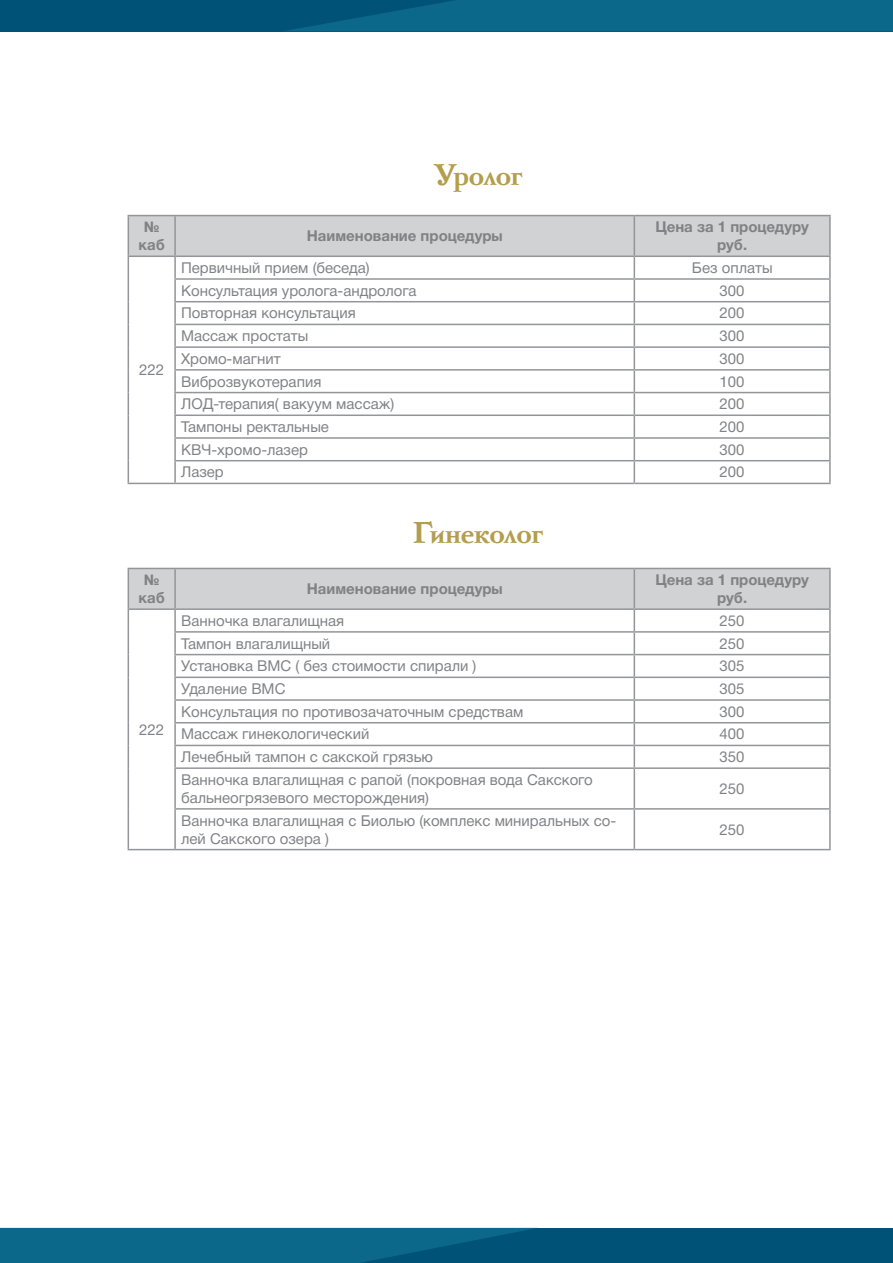
<style>
.page{position:relative;width:893px;height:1263px;background:#fff}
.page>*{position:absolute;margin:0;border:0;box-sizing:border-box;transform-origin:0 0}
.t1{font:700 30px "Bazhanov C";letter-spacing:-.03em;color:#b39e4d}
.t2{font:15px/18px "Helvetica Neue Cyr";color:#808285}
.t3{font:700 15px/18px "Helvetica Neue Cyr";color:#808285;text-align:center}
</style>
<div class="page">
<div style="left:0;top:0;width:893px;height:31px;background:#005376"></div>
<div style="left:0;top:1228px;width:893px;height:35px;background:#005376"></div>
<svg style="left:0;top:1228px;width:535px;height:35px"></svg>
<svg style="left:287px;top:0;width:606px;height:31px;background:#096588"></svg>
<svg style="left:175px;top:216px;width:655px;height:392px"></svg>
<hr style="left:829px;top:257px;width:2px;height:21px;background:#939598">
<hr style="left:174px;top:278px;width:460px;height:2px;background:#939598">
<hr style="left:634px;top:278px;width:197px;height:2px;background:#939598">
<hr style="left:829px;top:280px;width:2px;height:21px;background:#939598">
<hr style="left:174px;top:301px;width:460px;height:1px;background:#939598">
<hr style="left:634px;top:301px;width:197px;height:1px;background:#939598">
<hr style="left:829px;top:302px;width:2px;height:22px;background:#939598">
<hr style="left:174px;top:324px;width:460px;height:1px;background:#939598">
<hr style="left:634px;top:324px;width:197px;height:1px;background:#939598">
<hr style="left:829px;top:325px;width:2px;height:21px;background:#939598">
<hr style="left:174px;top:346px;width:460px;height:2px;background:#939598">
<hr style="left:634px;top:346px;width:197px;height:2px;background:#939598">
<hr style="left:829px;top:348px;width:2px;height:21px;background:#939598">
<hr style="left:174px;top:369px;width:460px;height:2px;background:#939598">
<hr style="left:634px;top:369px;width:197px;height:2px;background:#939598">
<hr style="left:829px;top:371px;width:2px;height:21px;background:#939598">
<hr style="left:174px;top:392px;width:460px;height:1px;background:#939598">
<hr style="left:634px;top:392px;width:197px;height:1px;background:#939598">
<hr style="left:829px;top:393px;width:2px;height:21px;background:#939598">
<hr style="left:829px;top:416px;width:2px;height:21px;background:#939598">
<hr style="left:829px;top:439px;width:2px;height:21px;background:#939598">
<svg style="left:634px;top:257px;width:1px;height:226px"></svg>
<hr style="left:829px;top:461px;width:2px;height:22px;background:#939598">
<hr style="left:829px;top:610px;width:2px;height:21px;background:#939598">
<hr style="left:174px;top:631px;width:460px;height:2px;background:#939598">
<hr style="left:634px;top:631px;width:197px;height:2px;background:#939598">
<hr style="left:829px;top:633px;width:2px;height:21px;background:#939598">
<hr style="left:174px;top:654px;width:460px;height:1px;background:#939598">
<hr style="left:634px;top:654px;width:197px;height:1px;background:#939598">
<hr style="left:829px;top:655px;width:2px;height:21px;background:#939598">
<hr style="left:174px;top:676px;width:460px;height:2px;background:#939598">
<hr style="left:634px;top:676px;width:197px;height:2px;background:#939598">
<hr style="left:829px;top:678px;width:2px;height:21px;background:#939598">
<hr style="left:174px;top:699px;width:460px;height:2px;background:#939598">
<hr style="left:634px;top:699px;width:197px;height:2px;background:#939598">
<hr style="left:829px;top:701px;width:2px;height:21px;background:#939598">
<hr style="left:174px;top:722px;width:460px;height:1px;background:#939598">
<hr style="left:634px;top:722px;width:197px;height:1px;background:#939598">
<hr style="left:829px;top:723px;width:2px;height:22px;background:#939598">
<hr style="left:174px;top:745px;width:460px;height:1px;background:#939598">
<hr style="left:634px;top:745px;width:197px;height:1px;background:#939598">
<svg style="left:634px;top:610px;width:1px;height:157px"></svg>
<hr style="left:829px;top:746px;width:2px;height:21px;background:#939598">
<hr style="left:174px;top:767px;width:460px;height:2px;background:#939598">
<hr style="left:634px;top:767px;width:197px;height:2px;background:#939598">
<hr style="left:634px;top:769px;width:1px;height:39px;background:#939598">
<hr style="left:829px;top:769px;width:2px;height:39px;background:#939598">
<hr style="left:174px;top:808px;width:460px;height:2px;background:#939598">
<hr style="left:634px;top:808px;width:197px;height:2px;background:#939598">
<hr style="left:634px;top:810px;width:1px;height:39px;background:#939598">
<hr style="left:829px;top:810px;width:2px;height:39px;background:#939598">
<hr style="left:175px;top:849px;width:459px;height:1px;background:#939598">
<hr style="left:634px;top:849px;width:197px;height:1px;background:#939598">
<hr style="left:175px;top:256px;width:459px;height:1px;background:#939598">
<hr style="left:634px;top:256px;width:197px;height:1px;background:#939598">
<hr style="left:175px;top:608px;width:459px;height:2px;background:#939598">
<hr style="left:634px;top:608px;width:197px;height:2px;background:#939598">
<hr style="left:128px;top:215px;width:47px;height:1px;background:#939598">
<hr style="left:175px;top:215px;width:459px;height:1px;background:#939598">
<hr style="left:175px;top:568px;width:459px;height:1px;background:#939598">
<hr style="left:634px;top:215px;width:197px;height:1px;background:#939598">
<hr style="left:634px;top:568px;width:197px;height:1px;background:#939598">
<hr style="left:174px;top:414px;width:460px;height:2px;background:#939598">
<hr style="left:634px;top:414px;width:197px;height:2px;background:#939598">
<hr style="left:174px;top:437px;width:460px;height:2px;background:#939598">
<hr style="left:634px;top:437px;width:197px;height:2px;background:#939598">
<hr style="left:174px;top:460px;width:460px;height:1px;background:#939598">
<hr style="left:634px;top:460px;width:197px;height:1px;background:#939598">
<hr style="left:175px;top:483px;width:459px;height:1px;background:#939598">
<hr style="left:634px;top:483px;width:197px;height:1px;background:#939598">
<hr style="left:634px;top:216px;width:1px;height:40px;background:#939598">
<hr style="left:634px;top:569px;width:1px;height:39px;background:#939598">
<hr style="left:174px;top:216px;width:2px;height:40px;background:#939598">
<hr style="left:829px;top:216px;width:2px;height:40px;background:#939598">
<hr style="left:174px;top:569px;width:2px;height:39px;background:#939598">
<hr style="left:829px;top:569px;width:2px;height:39px;background:#939598">
<hr style="left:174px;top:257px;width:2px;height:21px;background:#939598">
<hr style="left:174px;top:280px;width:2px;height:21px;background:#939598">
<hr style="left:174px;top:302px;width:2px;height:22px;background:#939598">
<hr style="left:174px;top:325px;width:2px;height:21px;background:#939598">
<hr style="left:174px;top:348px;width:2px;height:21px;background:#939598">
<hr style="left:174px;top:371px;width:2px;height:21px;background:#939598">
<hr style="left:174px;top:393px;width:2px;height:21px;background:#939598">
<hr style="left:174px;top:416px;width:2px;height:21px;background:#939598">
<hr style="left:174px;top:439px;width:2px;height:21px;background:#939598">
<hr style="left:174px;top:461px;width:2px;height:22px;background:#939598">
<hr style="left:174px;top:610px;width:2px;height:21px;background:#939598">
<hr style="left:174px;top:633px;width:2px;height:21px;background:#939598">
<hr style="left:174px;top:655px;width:2px;height:21px;background:#939598">
<hr style="left:174px;top:678px;width:2px;height:21px;background:#939598">
<hr style="left:174px;top:701px;width:2px;height:21px;background:#939598">
<hr style="left:174px;top:723px;width:2px;height:22px;background:#939598">
<svg style="left:128px;top:216px;width:47px;height:552px"></svg>
<hr style="left:174px;top:746px;width:2px;height:21px;background:#939598">
<hr style="left:128px;top:768px;width:1px;height:41px;background:#939598">
<hr style="left:174px;top:769px;width:2px;height:39px;background:#939598">
<hr style="left:128px;top:809px;width:1px;height:40px;background:#939598">
<hr style="left:174px;top:810px;width:2px;height:39px;background:#939598">
<hr style="left:128px;top:849px;width:47px;height:1px;background:#939598">
<h1 class="t1" style="left:434px;top:154px;width:91px">Уролог</h1>
<p class="t3" style="left:139px;top:218px;width:28px">№ каб</p>
<p class="t3" style="left:307px;top:227px;width:198px">Наименование процедуры</p>
<p class="t3" style="left:655px;top:218px;width:155px">Цена за 1 процедуру руб.</p>
<p class="t2" style="left:139px;top:361px;width:27px">222</p>
<p class="t2" style="left:181px;top:259px;width:190px">Первичный прием (беседа)</p>
<p class="t2" style="left:692px;top:259px;width:82px">Без оплаты</p>
<p class="t2" style="left:181px;top:282px;width:237px">Консультация уролога-андролога</p>
<p class="t2" style="left:720px;top:282px;width:27px">300</p>
<p class="t2" style="left:181px;top:304px;width:176px">Повторная консультация</p>
<p class="t2" style="left:720px;top:304px;width:27px">200</p>
<p class="t2" style="left:181px;top:327px;width:129px">Массаж простаты</p>
<p class="t2" style="left:720px;top:327px;width:27px">300</p>
<p class="t2" style="left:181px;top:350px;width:101px">Хромо-магнит</p>
<p class="t2" style="left:720px;top:350px;width:27px">300</p>
<p class="t2" style="left:181px;top:372px;width:142px">Виброзвукотерапия</p>
<p class="t2" style="left:720px;top:372px;width:27px">100</p>
<p class="t2" style="left:181px;top:395px;width:215px">ЛОД-терапия( вакуум массаж)</p>
<p class="t2" style="left:720px;top:395px;width:27px">200</p>
<p class="t2" style="left:181px;top:418px;width:149px">Тампоны ректальные</p>
<p class="t2" style="left:720px;top:418px;width:27px">200</p>
<p class="t2" style="left:181px;top:441px;width:128px">КВЧ-хромо-лазер</p>
<p class="t2" style="left:720px;top:441px;width:27px">300</p>
<p class="t2" style="left:181px;top:463px;width:44px">Лазер</p>
<p class="t2" style="left:720px;top:463px;width:27px">200</p>
<h1 class="t1" style="left:413px;top:511px;width:132px">Гинеколог</h1>
<p class="t3" style="left:139px;top:571px;width:28px">№ каб</p>
<p class="t3" style="left:307px;top:580px;width:198px">Наименование процедуры</p>
<p class="t3" style="left:655px;top:571px;width:155px">Цена за 1 процедуру руб.</p>
<p class="t2" style="left:139px;top:721px;width:27px">222</p>
<p class="t2" style="left:181px;top:612px;width:165px">Ванночка влагалищная</p>
<p class="t2" style="left:720px;top:612px;width:27px">250</p>
<p class="t2" style="left:181px;top:634px;width:151px">Тампон влагалищный</p>
<p class="t2" style="left:720px;top:634px;width:27px">250</p>
<p class="t2" style="left:181px;top:657px;width:297px">Установка ВМС ( без стоимости спирали )</p>
<p class="t2" style="left:720px;top:657px;width:27px">305</p>
<p class="t2" style="left:181px;top:680px;width:106px">Удаление ВМС</p>
<p class="t2" style="left:720px;top:680px;width:27px">305</p>
<p class="t2" style="left:181px;top:703px;width:344px">Консультация по противозачаточным средствам</p>
<p class="t2" style="left:720px;top:703px;width:27px">300</p>
<p class="t2" style="left:181px;top:725px;width:190px">Массаж гинекологический</p>
<p class="t2" style="left:720px;top:725px;width:27px">400</p>
<p class="t2" style="left:181px;top:748px;width:253px">Лечебный тампон с сакской грязью</p>
<p class="t2" style="left:720px;top:748px;width:27px">350</p>
<p class="t2" style="left:181px;top:771px;width:413px">Ванночка влагалищная с рапой (покровная вода Сакского бальнеогрязевого месторождения)</p>
<p class="t2" style="left:720px;top:780px;width:27px">250</p>
<p class="t2" style="left:181px;top:811px;width:437px">Ванночка влагалищная с Биолью (комплекс миниральных со&shy;лей Сакского озера )</p>
<p class="t2" style="left:720px;top:820px;width:27px">250</p>
</div>
